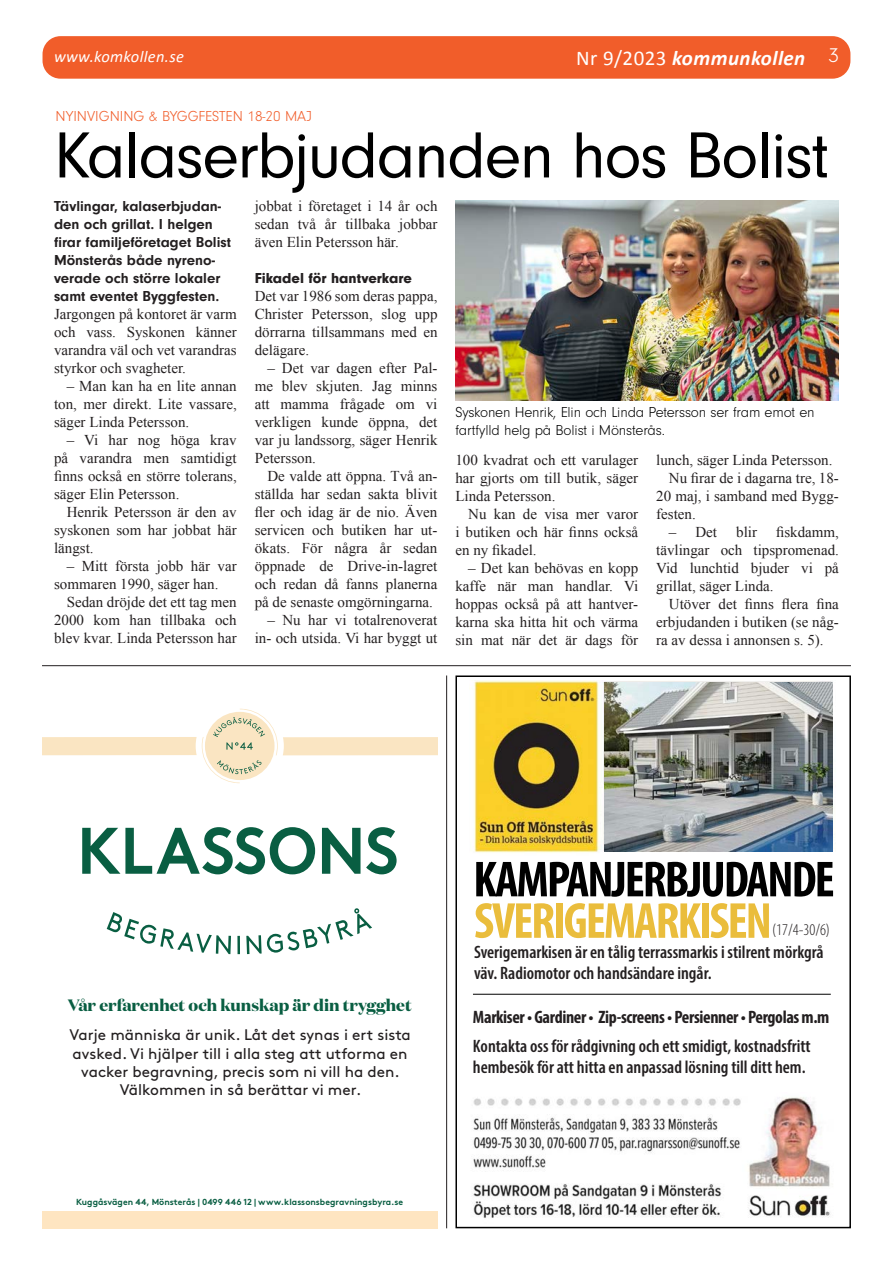
<style>
.page{position:relative;width:893px;height:1263px;background:#fff}
.page>*{position:absolute;margin:0;border:0;box-sizing:border-box;transform-origin:0 0}
.t1{font:67.5px "Neuzeit Gro";letter-spacing:-.02em;color:#000}
.t2{font:700 condensed 51px "Myriad Pro";letter-spacing:-.04em;color:#000}
.t3{font:700 condensed 51px "Myriad Pro";letter-spacing:-.04em;color:#eabd3c}
.t4{font:italic 700 21px "Calibri";letter-spacing:.02em;color:#fff}
.t5{font:300 21px "Neuzeit Gro";color:#fff}
.t6{font:600 condensed 18px/21.6px "Myriad Pro";color:#231f20}
.t7{font:700 condensed 18px "Myriad Pro";letter-spacing:-.02em;color:#231f20}
.t8{font:700 16.5px "Domaine Display";color:#095e42}
.t9{font:italic 16.5px "Calibri";letter-spacing:.02em;color:#fff}
.t10{font:300 condensed 16.5px "Myriad Pro";color:#231f20}
.t11{font:15.3px/18.5px "Brown Std";color:#231f20;text-align:center}
.t12{font:15px/18px "Times New Roman";color:#231f20;text-align:justify}
.t13{font:700 15px/18px "Neuzeit Gro";color:#231f20}
.t14{font:300 15px/18px "Neuzeit Gro";letter-spacing:-.01em;color:#000}
.t15{font:300 15px "Neuzeit Gro";color:#f15d2a}
.t16{font:900 15px "Neuzeit Gro";color:#231f20}
.t17{font:700 8.7px "Brown Std";color:#095e42}
.s1{font-weight:400;font-style:normal}
</style>
<div class="page">
<div style="left:43px;top:36px;width:807px;height:43px;background:#f15d2a;border-radius:18px"></div>
<div style="left:455px;top:675px;width:396px;height:553px;border:2px solid #000"></div>
<img style="left:474px;top:680px;width:359px;height:173px">
<img style="left:473px;top:1097px;width:357px;height:121px">
<img style="left:605px;top:682px;width:228px;height:169px">
<hr style="left:473px;top:994px;width:358px;height:1px;background:#000">
<img style="left:455px;top:201px;width:384px;height:200px">
<hr style="left:42px;top:665px;width:809px;height:1px;background:#231f20">
<svg style="left:107px;top:912px;width:124px;height:42px"></svg>
<hr style="left:237px;top:936px;width:3px;height:18px;background:#095e42">
<svg style="left:246px;top:908px;width:126px;height:46px"></svg>
<svg style="left:82px;top:827px;width:233px;height:47px"></svg>
<svg style="left:322px;top:828px;width:38px;height:46px"></svg>
<svg style="left:366px;top:827px;width:31px;height:47px"></svg>
<div style="left:42px;top:1211px;width:395px;height:17px;background:#fee5c1"></div>
<svg style="left:42px;top:709px;width:395px;height:74px"></svg>
<hr style="left:446px;top:675px;width:1px;height:553px;background:#231f20">
<p class="t9" style="left:54px;top:45px;width:132px">www.komkollen.se</p>
<p class="t4" style="left:576px;top:44px;width:231px"><span class="s1">Nr 9/2023</span> kommunkollen</p>
<p class="t5" style="left:828px;top:44px;width:12px">3</p>
<p class="t15" style="left:56px;top:108px;width:258px">NYINVIGNING &amp; BYGGFESTEN 18-20 MAJ</p>
<p class="t1" style="left:54px;top:119px;width:776px">Kalaserbjudanden hos Bolist</p>
<p class="t13" style="left:54px;top:197px;width:179px">Tävlingar, kalaserbjudan&shy;den och grillat. I helgen firar familjeföretaget Bolist<br>Mönsterås både nyreno&shy;verade och större lokaler samt eventet Byggfesten.</p>
<p class="t12" style="left:54px;top:304px;width:184px">Jargongen på kontoret är varm och vass. Syskonen känner varandra väl och vet varandras styrkor och svagheter.</p>
<p class="t12" style="left:54px;top:376px;width:184px;text-indent:13px">– Man kan ha en lite annan ton, mer direkt. Lite vassare, säger Linda Petersson.</p>
<p class="t12" style="left:54px;top:430px;width:184px;text-indent:13px">– Vi har nog höga krav på varandra men samtidigt finns också en större tolerans, säger Elin Petersson.</p>
<p class="t12" style="left:54px;top:502px;width:184px;text-indent:13px">Henrik Petersson är den av syskonen som har jobbat här längst.</p>
<p class="t12" style="left:54px;top:556px;width:184px;text-indent:13px">– Mitt första jobb här var sommaren 1990, säger han.</p>
<p class="t12" style="left:54px;top:592px;width:184px;text-indent:13px">Sedan dröjde det ett tag men 2000 kom han tillbaka och blev kvar. Linda Petersson har</p>
<p class="t12" style="left:255px;top:197px;width:184px">jobbat i företaget i 14 år och sedan två år tillbaka jobbar även Elin Petersson här.</p>
<p class="t16" style="left:255px;top:270px;width:159px">Fikadel för hantverkare</p>
<p class="t12" style="left:255px;top:287px;width:184px">Det var 1986 som deras pappa, Christer Petersson, slog upp dörrarna tillsammans med en delägare.</p>
<p class="t12" style="left:255px;top:359px;width:184px;text-indent:13px">– Det var dagen efter Pal&shy;me blev skjuten. Jag minns att mamma frågade om vi verkligen kunde öppna, det var ju landssorg, säger Henrik Petersson.</p>
<p class="t12" style="left:255px;top:467px;width:184px;text-indent:13px">De valde att öppna. Två an&shy;ställda har sedan sakta blivit fler och idag är de nio. Även servicen och butiken har ut&shy;ökats. För några år sedan öppnade de Drive-in-lagret och redan då fanns planerna på de senaste omgörningarna.</p>
<p class="t12" style="left:255px;top:611px;width:184px;text-align:right">– Nu har vi totalrenoverat in- och utsida. Vi har byggt ut</p>
<p class="t14" style="left:455px;top:404px;width:361px">Syskonen Henrik, Elin och Linda Petersson ser fram emot en fartfylld helg på Bolist i Mönsterås.</p>
<p class="t12" style="left:455px;top:451px;width:184px">100 kvadrat och ett varulager har gjorts om till butik, säger Linda Petersson.</p>
<p class="t12" style="left:455px;top:505px;width:184px;text-indent:13px">Nu kan de visa mer varor i butiken och här finns också en ny fikadel.</p>
<p class="t12" style="left:455px;top:559px;width:184px;text-indent:13px">– Det kan behövas en kopp kaffe när man handlar. Vi hoppas också på att hantver&shy;karna ska hitta hit och värma sin mat när det är dags för</p>
<p class="t12" style="left:656px;top:451px;width:178px">lunch, säger Linda Petersson.</p>
<p class="t12" style="left:656px;top:469px;width:184px;text-indent:13px">Nu firar de i dagarna tre, 18- 20 maj, i samband med Bygg&shy;festen.</p>
<p class="t12" style="left:669px;top:523px;width:50px">– Det</p>
<p class="t12" style="left:736px;top:523px;width:22px">blir</p>
<p class="t12" style="left:656px;top:523px;width:184px;text-indent:120px">fiskdamm, tävlingar och tipspromenad.<br>Vid lunchtid bjuder vi på grillat, säger Linda.</p>
<p class="t12" style="left:656px;top:595px;width:184px;text-indent:13px">Utöver det finns flera fina erbjudanden i butiken (se någ&shy;ra av dessa i annonsen s. 5).</p>
<p class="t8" style="left:68px;top:994px;width:345px">Vår erfarenhet och kunskap är din trygghet</p>
<p class="t11" style="left:69px;top:1026px;width:343px">Varje människa är unik. Låt det synas i ert sista avsked. Vi hjälper till i alla steg att utforma en vacker begravning, precis som ni vill ha den.<br>Välkommen in så berättar vi mer.</p>
<p class="t17" style="left:76px;top:1197px;width:329px">Kuggåsvägen 44, Mönsterås | 0499 446 12 | www.klassonsbegravningsbyra.se</p>
<p class="t2" style="left:473px;top:847px;width:363px">KAMPANJERBJUDANDE</p>
<p class="t3" style="left:474px;top:889px;width:299px">SVERIGEMARKISEN</p>
<p class="t10" style="left:772px;top:919px;width:59px">(17/4-30/6)</p>
<p class="t6" style="left:474px;top:940px;width:351px">Sverigemarkisen är en tålig terrassmarkis i stilrent mörkgrå väv. Radiomotor och handsändare ingår.</p>
<p class="t7" style="left:473px;top:1005px;width:358px">Markiser • Gardiner • Zip-screens • Persienner • Pergolas m.m</p>
<p class="t6" style="left:473px;top:1035px;width:339px">Kontakta oss för rådgivning och ett smidigt, kostnadsfritt hembesök för att hitta en anpassad lösning till ditt hem.</p>
</div>
